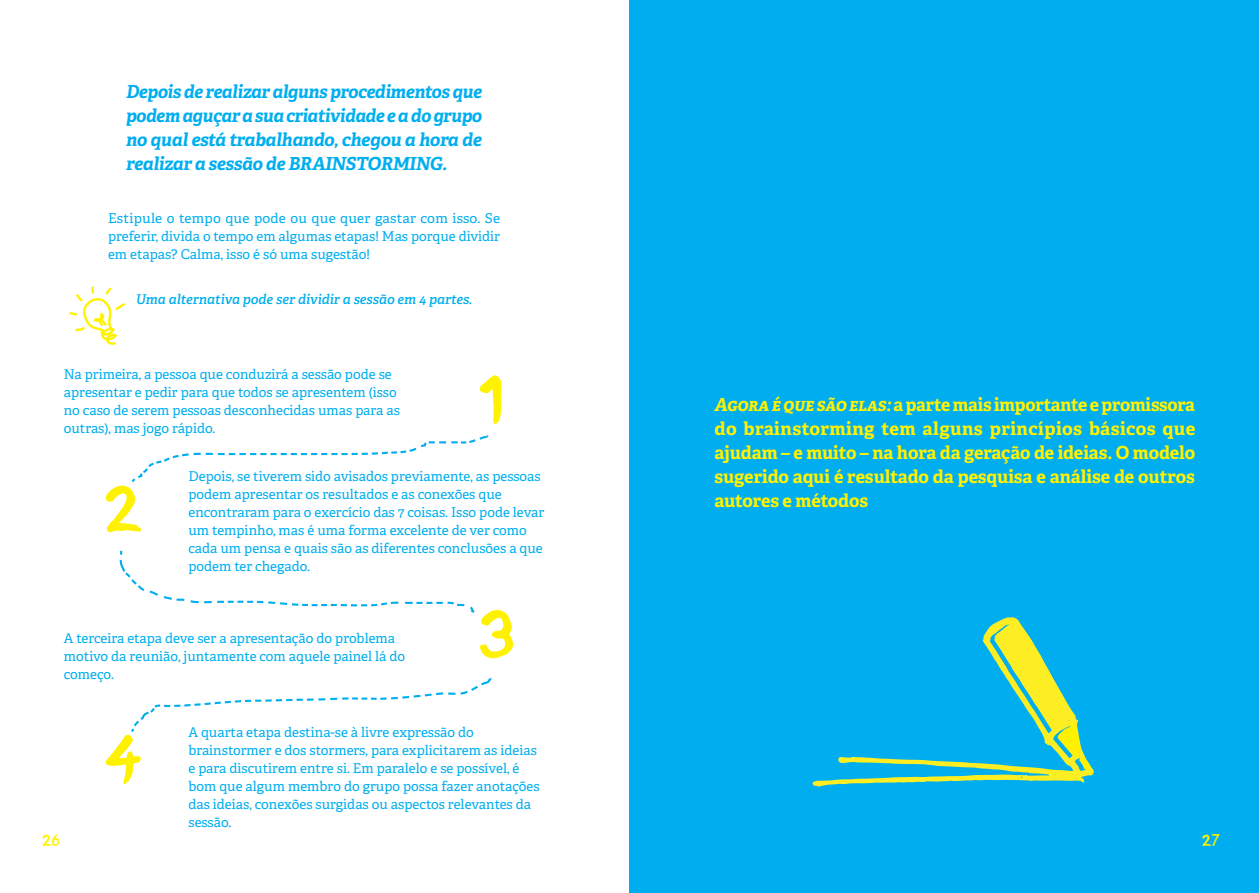
<style>
.page{position:relative;width:1259px;height:893px;background:#fff}
.page>*{position:absolute;margin:0;border:0;box-sizing:border-box;transform-origin:0 0}
.t1{font:67.5px "Chomp";color:#fff200}
.t2{font:700 18px/24px "Adelle";letter-spacing:-.01em;color:#fff200;text-align:justify}
.t3{font:italic 700 18px/24px "Adelle";letter-spacing:-.025em;color:#00aeef;text-align:justify}
.t4{font:16.5px "Chomp";color:#fff200}
.t5{font:13.5px/18px "Adelle";color:#00aeef}
.t6{font:italic 600 13.5px "Adelle";color:#00aeef}
.s1{font-style:italic}
</style>
<div class="page">
<div style="left:629px;top:0;width:630px;height:893px;background:#00aeef"></div>
<svg style="left:69px;top:286px;width:57px;height:59px"></svg>
<svg style="left:131px;top:435px;width:357px;height:47px"></svg>
<svg style="left:119px;top:550px;width:356px;height:63px"></svg>
<svg style="left:131px;top:678px;width:361px;height:54px"></svg>
<svg style="left:812px;top:617px;width:282px;height:170px"></svg>
<svg style="left:994px;top:622px;width:96px;height:154px"></svg>
<h2 class="t3" style="left:126px;top:79px;width:357px">Depois de realizar alguns procedimentos que podem aguçar a sua criatividade e a do grupo no qual está trabalhando, chegou a hora de realizar a sessão de brainstorming</h2>
<h2 class="t3" style="left:442px;top:151px;width:6px">.</h2>
<p class="t5" style="left:108px;top:210px;width:393px;text-align:justify">Estipule o tempo que pode ou que quer gastar com isso. Se preferir, divida o tempo em algumas etapas! Mas porque dividir em etapas? Calma, isso é só uma sugestão!</p>
<p class="t6" style="left:136px;top:291px;width:338px">Uma alternativa pode ser dividir a sessão em 4 partes.</p>
<p class="t5" style="left:64px;top:366px;width:338px">Na primeira, a pessoa que conduzirá a sessão pode se apresentar e pedir para que todos se apresentem (isso no caso de serem pessoas desconhecidas umas para as outras), mas jogo rápido.</p>
<p class="t5" style="left:188px;top:468px;width:357px">Depois, se tiverem sido avisados previamente, as pessoas podem apresentar os resultados e as conexões que encontraram para o exercício das 7 coisas. Isso pode levar um tempinho, mas é uma forma excelente de ver como cada um pensa e quais são as diferentes conclusões a que podem ter chegado.</p>
<h1 class="t1" style="left:480px;top:372px;width:24px">1</h1>
<h1 class="t1" style="left:106px;top:480px;width:24px">2</h1>
<p class="t5" style="left:64px;top:630px;width:343px">A terceira etapa deve ser a apresentação do problema motivo da reunião, juntamente com aquele painel lá do começo.</p>
<h1 class="t1" style="left:480px;top:606px;width:24px">3</h1>
<p class="t4" style="left:43px;top:833px;width:16px">26</p>
<h1 class="t1" style="left:106px;top:732px;width:24px">4</h1>
<p class="t5" style="left:188px;top:723px;width:353px">A quarta etapa destina-se à livre expressão do brainstormer e dos stormers, para explicitarem as ideias e para discutirem entre si. Em paralelo e se possível, é bom que algum membro do grupo possa fazer anotações das ideias, conexões surgidas ou aspectos relevantes da sessão.</p>
<p class="t2" style="left:714px;top:393px;width:482px"><span class="s1">Agora é que são elas:</span> a parte mais importante e promissora do brainstorming tem alguns princípios básicos que ajudam – e muito – na hora da geração de ideias. O modelo sugerido aqui é resultado da pesquisa e análise de outros autores e métodos</p>
<p class="t4" style="left:1202px;top:833px;width:17px">2 7</p>
</div>
